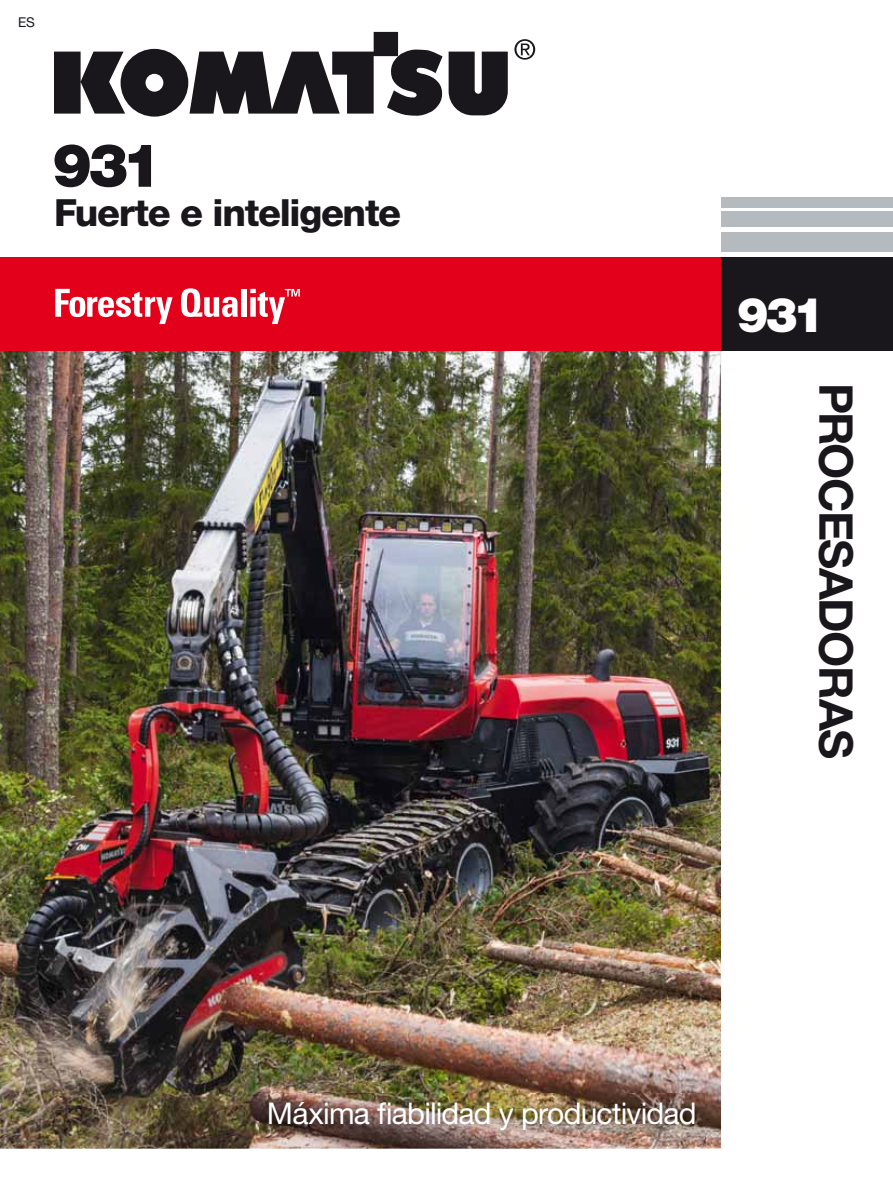
<style>
.page{position:relative;width:893px;height:1191px;background:#fff}
.page>*{position:absolute;margin:0;border:0;box-sizing:border-box;transform-origin:0 0}
.t1{font:900 60px "Helvetica Neue LT Std";color:#1a171c}
.t2{font:900 48px "Helvetica Neue LT Std";color:#fff}
.t3{font:700 46.5px "Helvetica Neue LT Std";letter-spacing:-.035em;color:#1a171c}
.t4{font:800 37.5px "Helvetica Neue LT Std";letter-spacing:-.035em;color:#1a171c}
.t5{font:30px "Helvetica Neue LT Std";letter-spacing:-.025em;color:#fff}
.t6{font:13.5px "Helvetica Neue LT Std";color:#1a171c}
</style>
<div class="page">
<img style="left:0;top:351px;width:721px;height:797px">
<div style="left:721px;top:257px;width:172px;height:94px;background:#1a171c"></div>
<div style="left:0;top:257px;width:721px;height:94px;background:#e2001a"></div>
<div style="left:721px;top:232px;width:172px;height:20px;background:#b4babd"></div>
<div style="left:721px;top:212px;width:172px;height:15px;background:#b4babd"></div>
<div style="left:721px;top:197px;width:172px;height:10px;background:#b4babd"></div>
<svg style="left:54px;top:32px;width:454px;height:85px"></svg>
<svg style="left:514px;top:39px;width:21px;height:21px"></svg>
<svg style="left:55px;top:289px;width:118px;height:35px"></svg>
<svg style="left:181px;top:288px;width:57px;height:29px"></svg>
<div style="left:241px;top:289px;width:5px;height:28px;background:#fff"></div>
<svg style="left:250px;top:289px;width:50px;height:35px"></svg>
<img style="left:260px;top:1093px;width:444px;height:45px">
<p class="t6" style="left:18px;top:17px;width:18px">ES</p>
<h1 class="t1" style="left:52px;top:131px;width:111px">931</h1>
<p class="t4" style="left:54px;top:199px;width:349px">Fuerte e inteligente</p>
<h2 class="t2" style="left:737px;top:288px;width:90px">931</h2>
<h3 class="t3" style="left:863px;top:383px;width:378px;rotate:90deg">PROCESADORAS</h3>
<p class="t5" style="left:267px;top:1102px;width:431px">Máxima fiabilidad y productividad</p>
</div>
